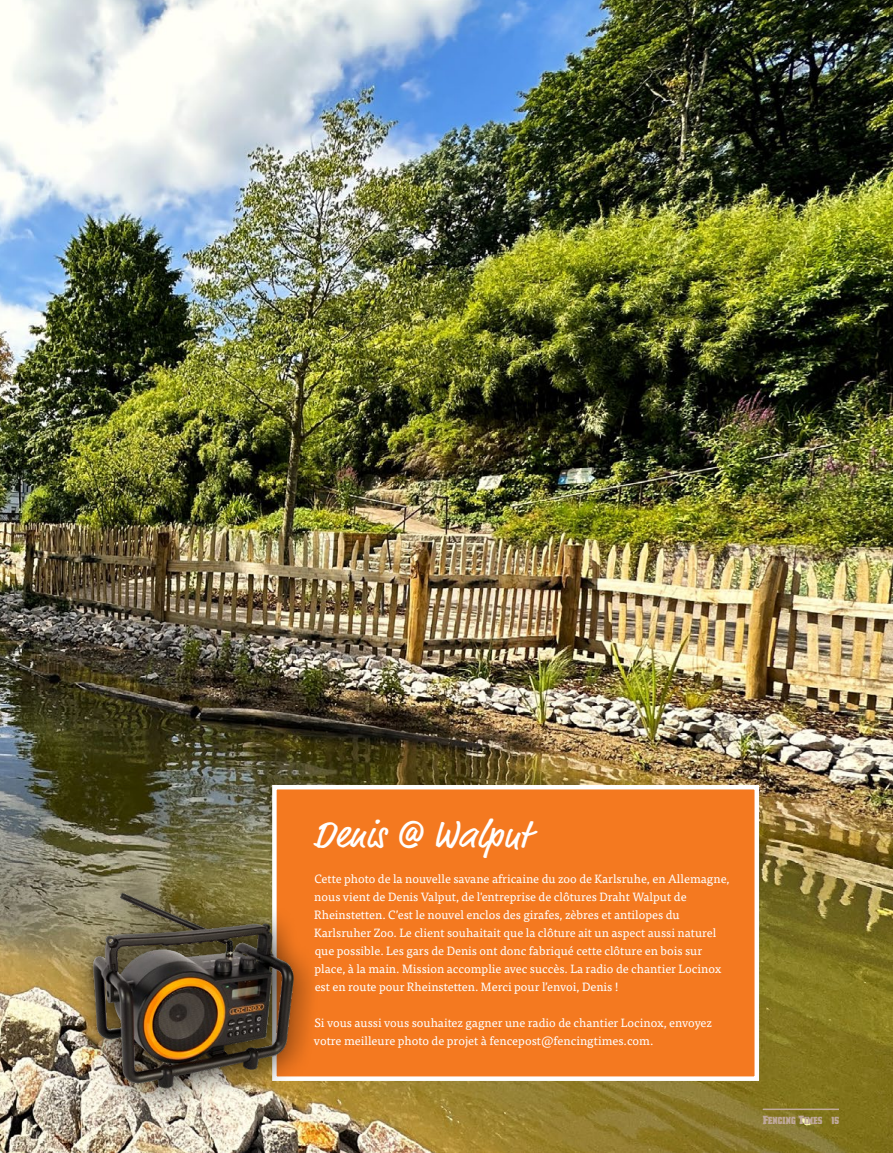
<style>
.page{position:relative;width:893px;height:1153px;background:#fff}
.page>*{position:absolute;margin:0;border:0;box-sizing:border-box;transform-origin:0 0}
.t1{font:39px "Market Pro";color:#fff}
.t2{font:15.3px "Laredo Trail Condensed";color:#c0a99c;scale:.59 1}
.t3{font:12px/18px "Tisa Pro";color:#fff}
</style>
<div class="page">
<img style="left:0;top:0;width:893px;height:1152px">
<div style="left:272px;top:784px;width:487px;height:296px;background:#f47920;border:4px solid #fff"></div>
<hr style="left:763px;top:1108px;width:76px;height:1px;background:#c0a99c">
<img style="left:49px;top:848px;width:288px;height:287px">
<h1 class="t1" style="left:313px;top:807px;width:218px">Denis @ Walput</h1>
<p class="t3" style="left:314px;top:868px;width:417px">Cette photo de la nouvelle savane africaine du zoo de Karlsruhe, en Allemagne, nous vient de Denis Valput, de l'entreprise de clôtures Draht Walput de Rheinstetten. C’est le nouvel enclos des girafes, zèbres et antilopes du Karlsruher Zoo. Le client souhaitait que la clôture ait un aspect aussi naturel que possible. Les gars de Denis ont donc fabriqué cette clôture en bois sur place, à la main. Mission accomplie avec succès. La radio de chantier Locinox est en route pour Rheinstetten. Merci pour l’envoi, Denis !</p>
<p class="t3" style="left:314px;top:1012px;width:400px">Si vous aussi vous souhaitez gagner une radio de chantier Locinox, envoyez votre meilleure photo de projet à fencepost@fencingtimes.com.</p>
<p class="t2" style="left:763px;top:1112px;width:131px">Fencing Times 15</p>
</div>
